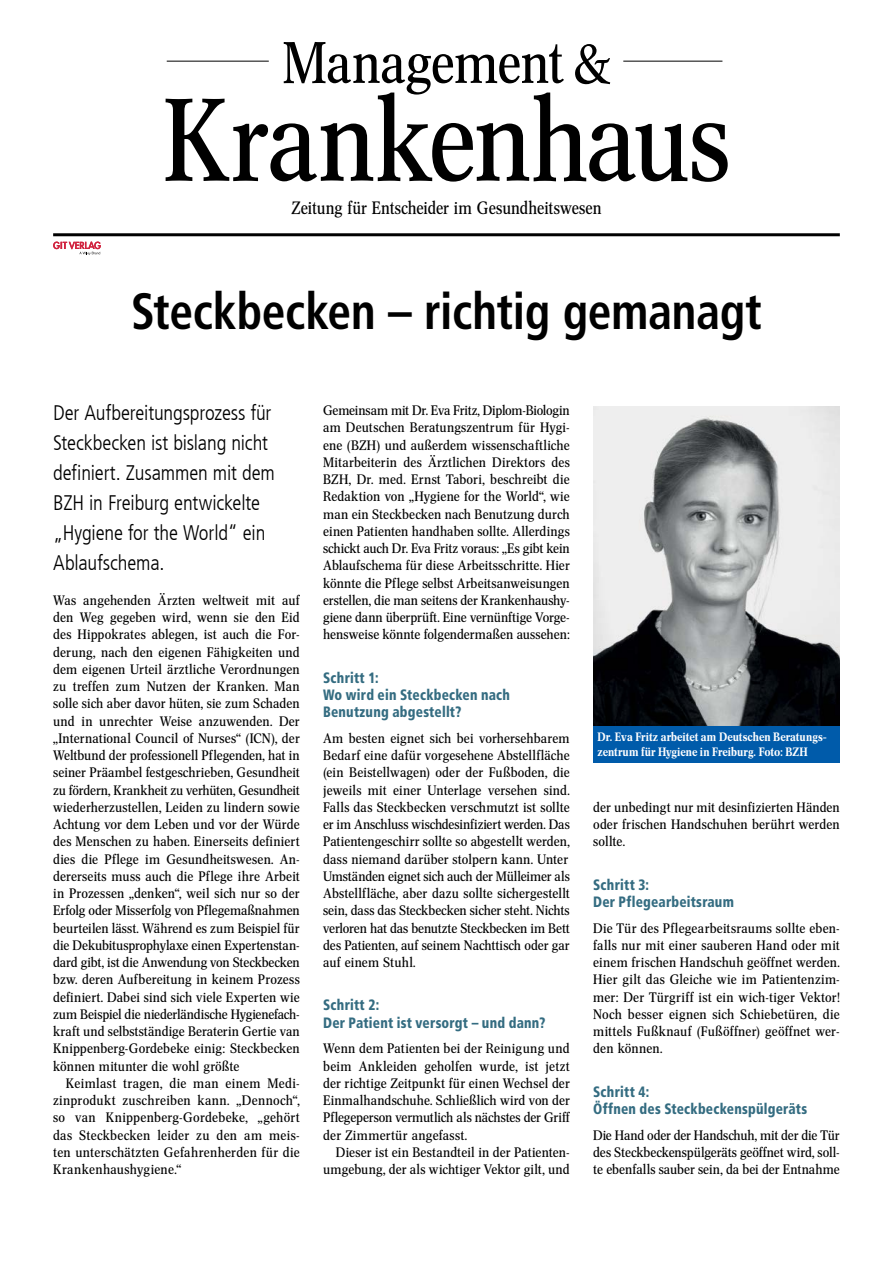
<style>
.page{position:relative;width:893px;height:1263px;background:#fff}
.page>*{position:absolute;margin:0;border:0;box-sizing:border-box;transform-origin:0 0}
.t1{font:115.35px "Concorde Nova";letter-spacing:-.01em;color:#000}
.t2{font:57.75px "Concorde Nova";letter-spacing:-.015em;color:#000}
.t3{font:700 condensed 51px "Frutiger LT Com";letter-spacing:-.005em;color:#000;scale:.93 1}
.t4{font:300 condensed 21px/30px "Frutiger LT Com";letter-spacing:-.01em;color:#000}
.t5{font:17.7px "Concorde Nova";color:#000}
.t6{font:900 condensed 15px/17.2px "Frutiger LT Com";letter-spacing:.015em;color:#346c81;scale:.9 1}
.t7{font:13.5px/17.2px "Concorde Nova";letter-spacing:.005em;color:#000;text-align:justify;scale:1.07 1}
.t8{font:500 12px/15px "Concorde Nova";letter-spacing:.01em;color:#fff}
</style>
<div class="page">
<hr style="left:53px;top:233px;width:787px;height:3px;background:#000">
<hr style="left:167px;top:61px;width:102px;height:1px;background:#000">
<hr style="left:623px;top:61px;width:99px;height:1px;background:#000">
<svg style="left:53px;top:242px;width:48px;height:13px"></svg>
<img style="left:593px;top:406px;width:247px;height:319px">
<div style="left:593px;top:725px;width:247px;height:37px;background:#005baa"></div>
<h2 class="t2" style="left:282px;top:29px;width:330px">Management &amp;</h2>
<h1 class="t1" style="left:163px;top:74px;width:569px">Krankenhaus</h1>
<h3 class="t5" style="left:291px;top:197px;width:312px">Zeitung für Entscheider im Gesundheitswesen</h3>
<h3 class="t3" style="left:131px;top:281px;width:680px">Steckbecken – richtig gemanagt</h3>
<h3 class="t4" style="left:53px;top:397px;width:223px">Der Aufbereitungsprozess für<br>Steckbecken ist bislang nicht definiert. Zusammen mit dem<br>BZH in Freiburg entwickelte „Hygiene for the World“ ein<br>Ablaufschema.</h3>
<p class="t7" style="left:53px;top:592px;width:232px">Was angehenden Ärzten weltweit mit auf den Weg gegeben wird, wenn sie den Eid des Hippokrates ablegen, ist auch die For&shy;derung, nach den eigenen Fähigkeiten und dem eigenen Urteil ärztliche Verordnungen zu treffen zum Nutzen der Kranken. Man solle sich aber davor hüten, sie zum Schaden und in unrechter Weise anzuwenden. Der „International Council of Nurses“ (ICN), der Weltbund der professionell Pflegenden, hat in seiner Präambel festgeschrieben, Gesundheit zu fördern, Krankheit zu verhüten, Gesundheit wiederherzustellen, Leiden zu lindern sowie Achtung vor dem Leben und vor der Würde des Menschen zu haben. Einerseits definiert dies die Pflege im Gesundheitswesen. An&shy;dererseits muss auch die Pflege ihre Arbeit in Prozessen „denken“, weil sich nur so der Erfolg oder Misserfolg von Pflegemaßnahmen beurteilen lässt. Während es zum Beispiel für die Dekubitusprophylaxe einen Expertenstan&shy;dard gibt, ist die Anwendung von Steckbecken bzw. deren Aufbereitung in keinem Prozess definiert. Dabei sind sich viele Experten wie zum Beispiel die niederländische Hygienefach&shy;kraft und selbstständige Beraterin Gertie van Knippenberg-Gordebeke einig: Steckbecken können mitunter die wohl größte</p>
<p class="t7" style="left:53px;top:1075px;width:232px;text-indent:13px">Keimlast tragen, die man einem Medi&shy;zinprodukt zuschreiben kann. „Dennoch“, so van Knippenberg-Gordebeke, „gehört das Steckbecken leider zu den am meis&shy;ten unterschätzten Gefahrenherden für die Krankenhaushygiene.“</p>
<p class="t7" style="left:323px;top:402px;width:232px">Gemeinsam mit Dr. Eva Fritz, Diplom-Biologin am Deutschen Beratungszentrum für Hygi&shy;ene (BZH) und außerdem wissenschaftliche Mitarbeiterin des Ärztlichen Direktors des BZH, Dr. med. Ernst Tabori, beschreibt die Redaktion von „Hygiene for the World“, wie man ein Steckbecken nach Benutzung durch einen Patienten handhaben sollte. Allerdings schickt auch Dr. Eva Fritz voraus: „Es gibt kein Ablaufschema für diese Arbeitsschritte. Hier könnte die Pflege selbst Arbeitsanweisungen erstellen, die man seitens der Krankenhaushy&shy;giene dann überprüft. Eine vernünftige Vorge&shy;hensweise könnte folgendermaßen aussehen:</p>
<p class="t6" style="left:323px;top:669px;width:209px">Schritt 1:<br>Wo wird ein Steckbecken nach<br>Benutzung abgestellt?</p>
<p class="t7" style="left:323px;top:730px;width:232px;text-align:left">Am besten eignet sich bei vorhersehbarem Bedarf eine dafür vorgesehene Abstellfläche (ein Beistellwagen) oder der Fußboden, die jeweils mit einer Unterlage versehen sind.<br>Falls das Steckbecken verschmutzt ist sollte er im Anschluss wischdesinfiziert werden. Das Patientengeschirr sollte so abgestellt werden, dass niemand darüber stolpern kann. Unter Umständen eignet sich auch der Mülleimer als Abstellfläche, aber dazu sollte sichergestellt sein, dass das Steckbecken sicher steht. Nichts verloren hat das benutzte Steckbecken im Bett des Patienten, auf seinem Nachttisch oder gar auf einem Stuhl.</p>
<p class="t6" style="left:323px;top:996px;width:248px">Schritt 2:<br>Der Patient ist versorgt – und dann?</p>
<p class="t7" style="left:323px;top:1040px;width:232px">Wenn dem Patienten bei der Reinigung und beim Ankleiden geholfen wurde, ist jetzt der richtige Zeitpunkt für einen Wechsel der Einmalhandschuhe. Schließlich wird von der Pflegeperson vermutlich als nächstes der Griff der Zimmertür angefasst.</p>
<p class="t7" style="left:323px;top:1144px;width:232px;text-align:right">Dieser ist ein Bestandteil in der Patienten&shy;umgebung, der als wichtiger Vektor gilt, und</p>
<p class="t8" style="left:597px;top:729px;width:231px">Dr. Eva Fritz arbeitet am Deutschen Beratungs&shy;zentrum für Hygiene in Freiburg. Foto: BZH</p>
<p class="t7" style="left:593px;top:799px;width:232px">der unbedingt nur mit desinfizierten Händen oder frischen Handschuhen berührt werden sollte.</p>
<p class="t6" style="left:593px;top:876px;width:158px">Schritt 3:<br>Der Pflegearbeitsraum</p>
<p class="t7" style="left:593px;top:919px;width:232px">Die Tür des Pflegearbeitsraums sollte eben&shy;falls nur mit einer sauberen Hand oder mit einem frischen Handschuh geöffnet werden.<br>Hier gilt das Gleiche wie im Patientenzim&shy;mer: Der Türgriff ist ein wich-tiger Vektor!<br>Noch besser eignen sich Schiebetüren, die mittels Fußknauf (Fußöffner) geöffnet wer&shy;den können.</p>
<p class="t6" style="left:593px;top:1083px;width:239px">Schritt 4:<br>Öffnen des Steckbeckenspülgeräts</p>
<p class="t7" style="left:593px;top:1126px;width:232px">Die Hand oder der Handschuh, mit der die Tür des Steckbeckenspülgeräts geöffnet wird, soll&shy;te ebenfalls sauber sein, da bei der Entnahme</p>
</div>
